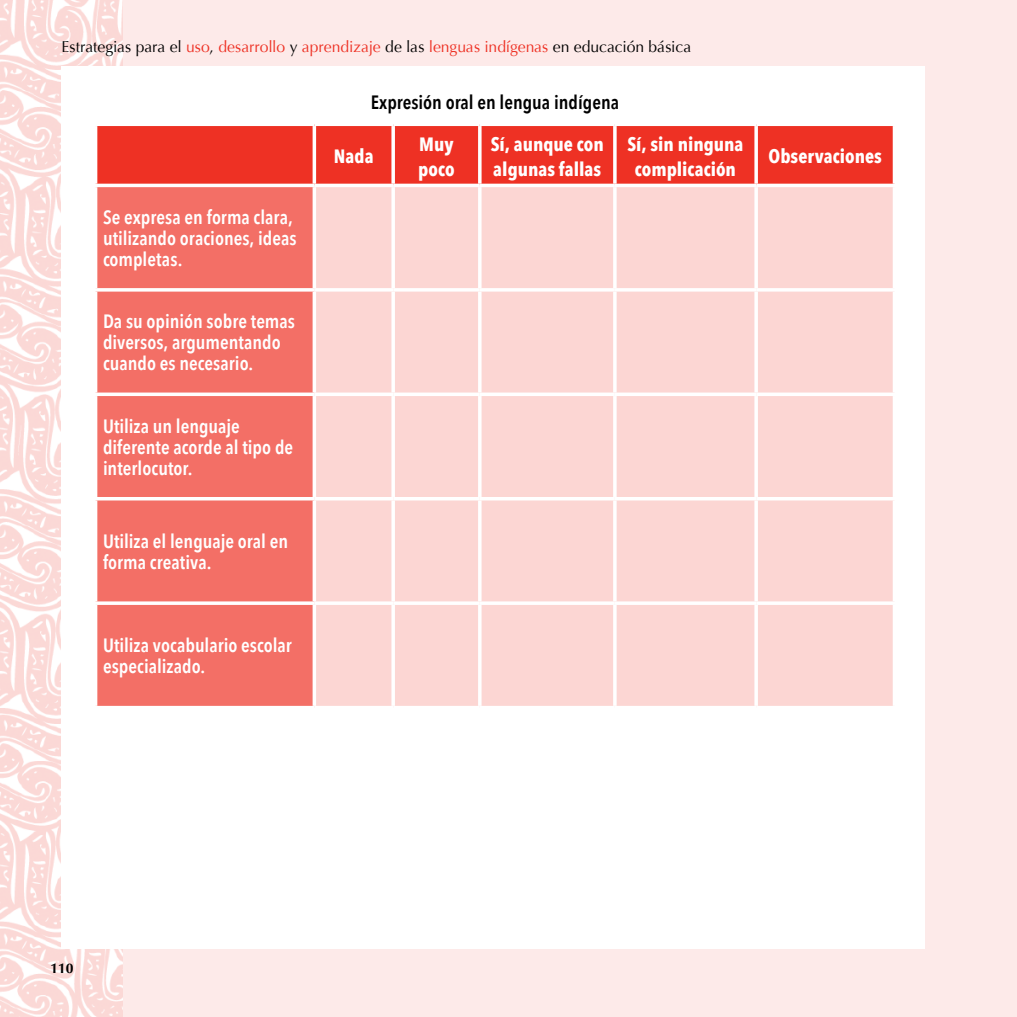
<style>
.page{position:relative;width:1017px;height:1017px;background:#fff}
.page>*{position:absolute;margin:0;border:0;box-sizing:border-box;transform-origin:0 0}
.t1{font:600 19.25px/21px "Avenir Next Condensed";color:#fff}
.t2{font:700 19.25px/24.5px "Avenir Next Condensed";color:#fff}
.t3{font:600 19.25px "Avenir Next Condensed";color:#000}
.t4{font:15.75px "Optima";letter-spacing:-.005em;color:#000}
.t5{font:700 14px "Optima";color:#000}
.s1{color:#ee3124}
</style>
<div class="page">
<img style="left:0;top:0;width:124px;height:1017px">
<div style="left:124px;top:0;width:893px;height:1017px;background:#fdeae9"></div>
<div style="left:62px;top:66px;width:863px;height:882px;background:#fff"></div>
<div style="left:97px;top:126px;width:796px;height:58px;background:#ee3124"></div>
<svg style="left:97px;top:187px;width:216px;height:519px;background:#f3756c"></svg>
<div style="left:316px;top:187px;width:577px;height:519px;background:#fcd6d3"></div>
<hr style="left:313px;top:126px;width:3px;height:58px;background:#fff">
<svg style="left:391px;top:126px;width:4px;height:58px"></svg>
<svg style="left:478px;top:126px;width:4px;height:58px"></svg>
<svg style="left:613px;top:126px;width:4px;height:58px"></svg>
<svg style="left:754px;top:126px;width:4px;height:58px"></svg>
<svg style="left:391px;top:187px;width:4px;height:101px"></svg>
<svg style="left:478px;top:187px;width:4px;height:101px"></svg>
<hr style="left:613px;top:187px;width:4px;height:101px;background:#fef9f8">
<svg style="left:754px;top:187px;width:4px;height:101px"></svg>
<svg style="left:95px;top:288px;width:219px;height:4px"></svg>
<svg style="left:314px;top:288px;width:79px;height:4px"></svg>
<svg style="left:393px;top:288px;width:87px;height:4px"></svg>
<svg style="left:391px;top:292px;width:4px;height:101px"></svg>
<svg style="left:480px;top:288px;width:135px;height:4px"></svg>
<svg style="left:478px;top:292px;width:4px;height:101px"></svg>
<svg style="left:615px;top:288px;width:141px;height:4px"></svg>
<hr style="left:613px;top:292px;width:4px;height:101px;background:#fef9f8">
<svg style="left:756px;top:288px;width:138px;height:4px"></svg>
<svg style="left:754px;top:292px;width:4px;height:101px"></svg>
<hr style="left:94px;top:393px;width:220px;height:3px;background:#fff">
<hr style="left:314px;top:393px;width:79px;height:3px;background:#fff">
<hr style="left:393px;top:393px;width:87px;height:3px;background:#fff">
<svg style="left:391px;top:396px;width:4px;height:101px"></svg>
<hr style="left:480px;top:393px;width:135px;height:3px;background:#fff">
<svg style="left:478px;top:396px;width:4px;height:101px"></svg>
<hr style="left:615px;top:393px;width:141px;height:3px;background:#fff">
<hr style="left:613px;top:396px;width:4px;height:101px;background:#fff">
<hr style="left:756px;top:393px;width:140px;height:3px;background:#fff">
<svg style="left:754px;top:396px;width:4px;height:101px"></svg>
<hr style="left:94px;top:497px;width:220px;height:3px;background:#fff">
<hr style="left:314px;top:497px;width:79px;height:3px;background:#fff">
<hr style="left:393px;top:497px;width:87px;height:3px;background:#fff">
<svg style="left:391px;top:500px;width:4px;height:101px"></svg>
<hr style="left:480px;top:497px;width:135px;height:3px;background:#fff">
<svg style="left:478px;top:500px;width:4px;height:101px"></svg>
<hr style="left:615px;top:497px;width:141px;height:3px;background:#fff">
<hr style="left:613px;top:500px;width:4px;height:101px;background:#fef9f8">
<hr style="left:756px;top:497px;width:140px;height:3px;background:#fff">
<svg style="left:754px;top:500px;width:4px;height:101px"></svg>
<svg style="left:95px;top:601px;width:219px;height:4px"></svg>
<svg style="left:314px;top:601px;width:79px;height:4px"></svg>
<svg style="left:393px;top:601px;width:87px;height:4px"></svg>
<svg style="left:391px;top:605px;width:4px;height:101px"></svg>
<svg style="left:480px;top:601px;width:135px;height:4px"></svg>
<svg style="left:478px;top:605px;width:4px;height:101px"></svg>
<svg style="left:615px;top:601px;width:141px;height:4px"></svg>
<hr style="left:613px;top:605px;width:4px;height:101px;background:#fef9f8">
<svg style="left:756px;top:601px;width:138px;height:4px"></svg>
<svg style="left:754px;top:605px;width:4px;height:101px"></svg>
<p class="t4" style="left:62px;top:37px;width:631px">Estrategias para el <span class="s1">uso</span>, <span class="s1">desarrollo</span> y <span class="s1">aprendizaje</span> de las <span class="s1">lenguas indígenas</span> en educación básica</p>
<p class="t3" style="left:371px;top:85px;width:250px">Expresión oral en lengua indígena</p>
<p class="t2" style="left:334px;top:144px;width:41px">Nada</p>
<p class="t2" style="left:418px;top:132px;width:38px">Muy poco</p>
<p class="t2" style="left:491px;top:132px;width:114px">Sí, aunque con algunas fallas</p>
<p class="t2" style="left:627px;top:132px;width:117px;text-align:center">Sí, sin ninguna complicación</p>
<p class="t1" style="left:103px;top:206px;width:195px">Se expresa en forma clara, utilizando oraciones, ideas completas.</p>
<p class="t1" style="left:103px;top:310px;width:194px">Da su opinión sobre temas diversos, argumentando cuando es necesario.</p>
<p class="t1" style="left:103px;top:415px;width:192px">Utiliza un lenguaje diferente acorde al tipo de interlocutor.</p>
<p class="t1" style="left:103px;top:530px;width:187px">Utiliza el lenguaje oral en forma creativa.</p>
<p class="t2" style="left:769px;top:144px;width:115px">Observaciones</p>
<p class="t1" style="left:103px;top:634px;width:190px">Utiliza vocabulario escolar especializado.</p>
<p class="t5" style="left:50px;top:960px;width:25px">110</p>
</div>
